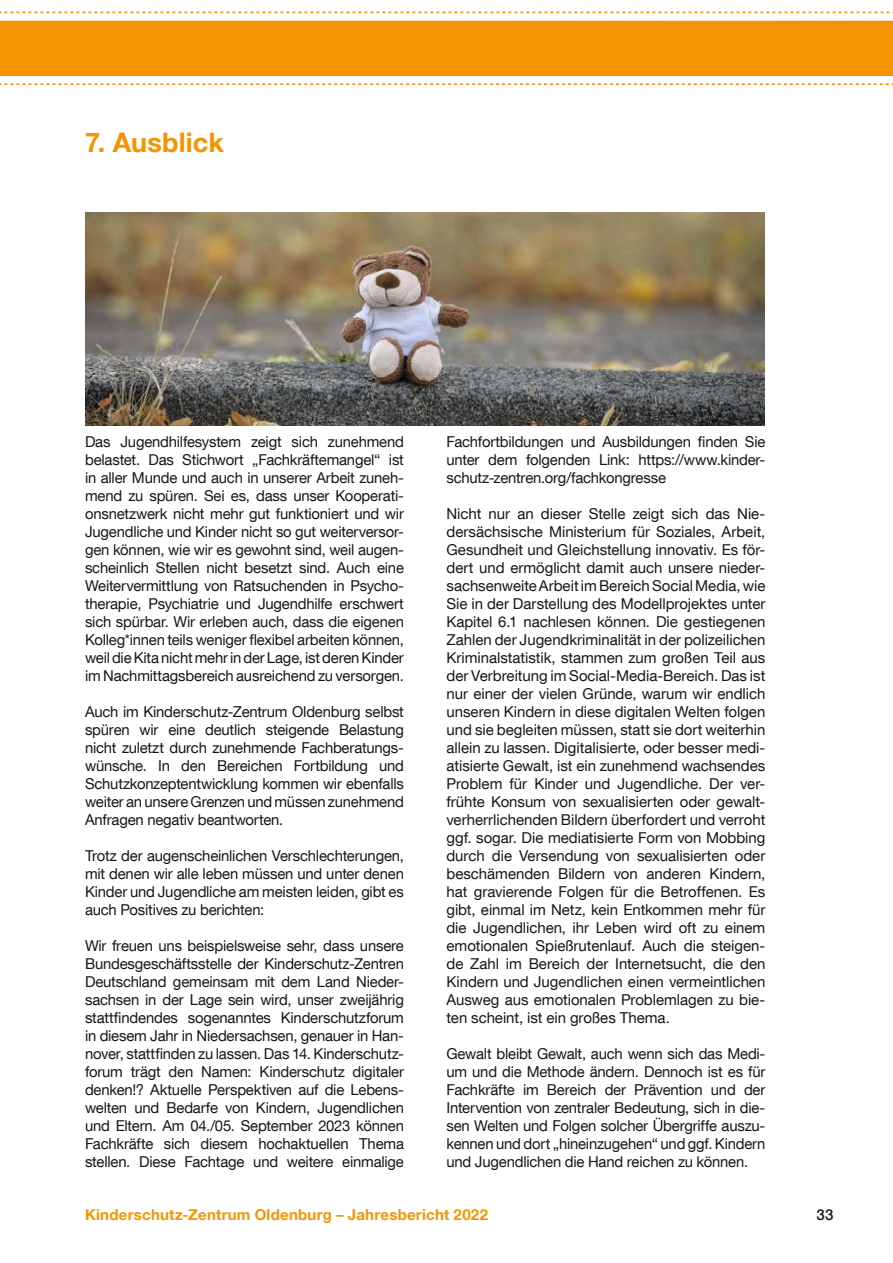
<style>
.page{position:relative;width:893px;height:1263px;background:#fff}
.page>*{position:absolute;margin:0;border:0;box-sizing:border-box;transform-origin:0 0}
.Überschrift{font:700 27px "Helvetica Neue LT Com";letter-spacing:.005em;color:#f59403}
.Fließtext{font:15px/18px "Helvetica Neue LT Com";letter-spacing:-.01em;color:#151616;text-align:justify}
.t1{font:700 15px "Helvetica Neue LT Com";letter-spacing:.015em;color:#f59403}
.t2{font:500 15px "Helvetica Neue LT Com";color:#151616}
</style>
<div class="page">
<svg style="left:0;top:11px;width:893px;height:75px"></svg>
<img style="left:85px;top:213px;width:679px;height:212px">
<p class="Überschrift" style="left:85px;top:125px;width:140px">7. Ausblick</p>
<p class="Fließtext" style="left:85px;top:432px;width:320px">Das Jugendhilfesystem zeigt sich zunehmend belastet. Das Stichwort „Fachkräftemangel“ ist in aller Munde und auch in unserer Arbeit zuneh&shy;mend zu spüren. Sei es, dass unser Kooperati&shy;onsnetzwerk nicht mehr gut funktioniert und wir Jugendliche und Kinder nicht so gut weiterversor&shy;gen können, wie wir es gewohnt sind, weil augen&shy;scheinlich Stellen nicht besetzt sind. Auch eine Weitervermittlung von Ratsuchenden in Psycho&shy;therapie, Psychiatrie und Jugendhilfe erschwert sich spürbar. Wir erleben auch, dass die eigenen Kolleg*innen teils weniger flexibel arbeiten können, weil die Kita nicht mehr in der Lage, ist deren Kinder im Nachmittagsbereich ausreichend zu versorgen.</p>
<p class="Fließtext" style="left:85px;top:702px;width:320px">Auch im Kinderschutz-Zentrum Oldenburg selbst spüren wir eine deutlich steigende Belastung nicht zuletzt durch zunehmende Fachberatungs&shy;wünsche. In den Bereichen Fortbildung und Schutzkonzeptentwicklung kommen wir ebenfalls weiter an unsere Grenzen und müssen zunehmend Anfragen negativ beantworten.</p>
<p class="Fließtext" style="left:85px;top:846px;width:320px">Trotz der augenscheinlichen Verschlechterungen, mit denen wir alle leben müssen und unter denen Kinder und Jugendliche am meisten leiden, gibt es auch Positives zu berichten:</p>
<p class="Fließtext" style="left:85px;top:936px;width:320px">Wir freuen uns beispielsweise sehr, dass unsere Bundesgeschäftsstelle der Kinderschutz-Zentren Deutschland gemeinsam mit dem Land Nieder&shy;sachsen in der Lage sein wird, unser zweijährig stattfindendes sogenanntes Kinderschutzforum in diesem Jahr in Niedersachsen, genauer in Han&shy;nover, stattfinden zu lassen. Das 14. Kinderschutz&shy;forum trägt den Namen: Kinderschutz digitaler denken!? Aktuelle Perspektiven auf die Lebens&shy;welten und Bedarfe von Kindern, Jugendlichen und Eltern. Am 04./05. September 2023 können Fachkräfte sich diesem hochaktuellen Thema stellen. Diese Fachtage und weitere einmalige</p>
<p class="Fließtext" style="left:446px;top:432px;width:320px">Fachfortbildungen und Ausbildungen finden Sie unter dem folgenden Link: https://www.kinder&shy;schutz-zentren.org/fachkongresse</p>
<p class="Fließtext" style="left:446px;top:504px;width:320px">Nicht nur an dieser Stelle zeigt sich das Nie&shy;dersächsische Ministerium für Soziales, Arbeit, Gesundheit und Gleichstellung innovativ. Es för&shy;dert und ermöglicht damit auch unsere nieder&shy;sachsenweite Arbeit im Bereich Social Media, wie Sie in der Darstellung des Modellprojektes unter Kapitel 6.1 nachlesen können. Die gestiegenen Zahlen der Jugendkriminalität in der polizeilichen Kriminalstatistik, stammen zum großen Teil aus der Verbreitung im Social-Media-Bereich. Das ist nur einer der vielen Gründe, warum wir endlich unseren Kindern in diese digitalen Welten folgen und sie begleiten müssen, statt sie dort weiterhin allein zu lassen. Digitalisierte, oder besser medi&shy;atisierte Gewalt, ist ein zunehmend wachsendes Problem für Kinder und Jugendliche. Der ver&shy;frühte Konsum von sexualisierten oder gewalt&shy;verherrlichenden Bildern überfordert und verroht ggf. sogar. Die mediatisierte Form von Mobbing durch die Versendung von sexualisierten oder beschämenden Bildern von anderen Kindern, hat gravierende Folgen für die Betroffenen. Es gibt, einmal im Netz, kein Entkommen mehr für die Jugendlichen, ihr Leben wird oft zu einem emotionalen Spießrutenlauf. Auch die steigen&shy;de Zahl im Bereich der Internetsucht, die den Kindern und Jugendlichen einen vermeintlichen Ausweg aus emotionalen Problemlagen zu bie&shy;ten scheint, ist ein großes Thema.</p>
<p class="Fließtext" style="left:446px;top:1044px;width:320px">Gewalt bleibt Gewalt, auch wenn sich das Medi&shy;um und die Methode ändern. Dennoch ist es für Fachkräfte im Bereich der Prävention und der Intervention von zentraler Bedeutung, sich in die&shy;sen Welten und Folgen solcher Übergriffe auszu&shy;kennen und dort „hineinzugehen“ und ggf. Kindern und Jugendlichen die Hand reichen zu können.</p>
<p class="t1" style="left:85px;top:1205px;width:404px">Kinderschutz-Zentrum Oldenburg – Jahresbericht 2022</p>
<p class="t2" style="left:816px;top:1206px;width:18px">33</p>
</div>
